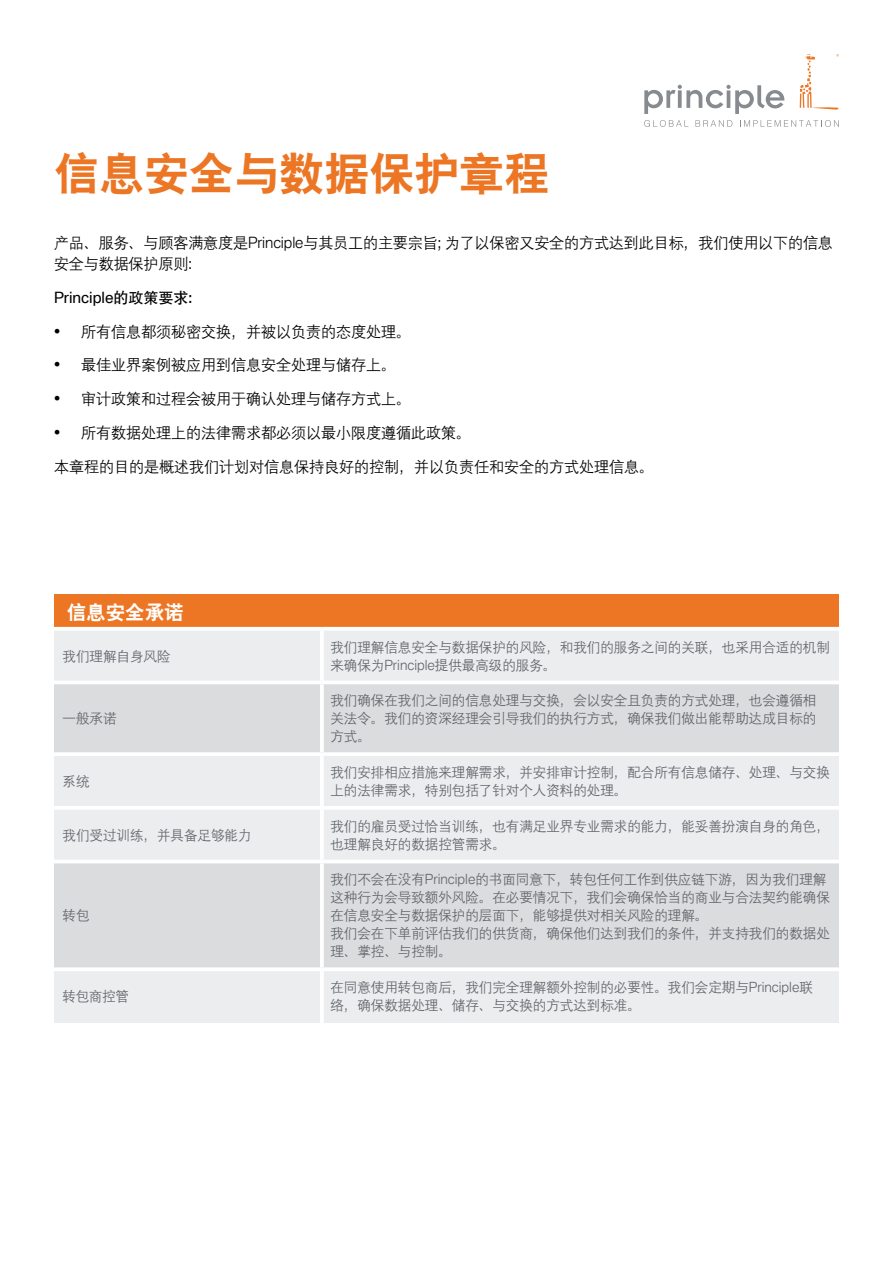
<style>
.page{position:relative;width:893px;height:1263px;background:#fff}
.page>*{position:absolute;margin:0;border:0;box-sizing:border-box;transform-origin:0 0}
.t1{font:700 45px "BMW Group Global";color:#ec7624}
.t2{font:700 19.5px "BMW Group Global";color:#fff}
.t3{font:300 15px/21px "BMW Group Global";color:#000}
.t4{font:15px "BMW Group Global";color:#000}
.t5{font:300 13.5px/18px "BMW Group Global";color:#61646a}
</style>
<div class="page">
<svg style="left:644px;top:85px;width:140px;height:29px"></svg>
<svg style="left:800px;top:54px;width:39px;height:56px"></svg>
<svg style="left:644px;top:120px;width:44px;height:7px"></svg>
<svg style="left:695px;top:120px;width:37px;height:7px"></svg>
<svg style="left:740px;top:120px;width:99px;height:7px"></svg>
<div style="left:54px;top:595px;width:785px;height:34px;background:#ec7624"></div>
<div style="left:54px;top:631px;width:785px;height:392px;background:#ebedee"></div>
<svg style="left:54px;top:684px;width:785px;height:283px;background:#e0e2e3"></svg>
<hr style="left:54px;top:627px;width:268px;height:4px;background:#fff">
<hr style="left:322px;top:627px;width:517px;height:4px;background:#fff">
<hr style="left:320px;top:631px;width:4px;height:49px;background:#fff">
<hr style="left:54px;top:680px;width:268px;height:4px;background:#fff">
<hr style="left:322px;top:680px;width:517px;height:4px;background:#fff">
<hr style="left:320px;top:684px;width:4px;height:68px;background:#fff">
<hr style="left:54px;top:752px;width:268px;height:4px;background:#fff">
<hr style="left:322px;top:752px;width:517px;height:4px;background:#fff">
<hr style="left:320px;top:756px;width:4px;height:50px;background:#fff">
<hr style="left:54px;top:806px;width:268px;height:4px;background:#fff">
<hr style="left:322px;top:806px;width:517px;height:4px;background:#fff">
<hr style="left:320px;top:810px;width:4px;height:50px;background:#fff">
<hr style="left:54px;top:860px;width:268px;height:3px;background:#fff">
<hr style="left:322px;top:860px;width:517px;height:3px;background:#fff">
<hr style="left:320px;top:863px;width:4px;height:104px;background:#fff">
<svg style="left:54px;top:967px;width:268px;height:4px"></svg>
<svg style="left:322px;top:967px;width:517px;height:4px"></svg>
<hr style="left:320px;top:971px;width:4px;height:52px;background:#fff">
<h1 class="t1" style="left:54px;top:147px;width:496px">信息安全与数据保护章程</h1>
<p class="t3" style="left:54px;top:233px;width:780px">产品、服务、与顾客满意度是Principle与其员工的主要宗旨; 为了以保密又安全的方式达到此目标，我们使用以下的信息安全与数据保护原则:</p>
<p class="t4" style="left:54px;top:286px;width:140px">Principle的政策要求:</p>
<p class="t3" style="left:54px;top:322px;width:358px">• 所有信息都须秘密交换，并被以负责的态度处理。</p>
<p class="t3" style="left:54px;top:355px;width:343px">• 最佳业界案例被应用到信息安全处理与储存上。</p>
<p class="t3" style="left:54px;top:389px;width:358px">• 审计政策和过程会被用于确认处理与储存方式上。</p>
<p class="t3" style="left:54px;top:423px;width:418px">• 所有数据处理上的法律需求都必须以最小限度遵循此政策。</p>
<p class="t3" style="left:54px;top:457px;width:601px">本章程的目的是概述我们计划对信息保持良好的控制，并以负责任和安全的方式处理信息。</p>
<h2 class="t2" style="left:67px;top:601px;width:118px">信息安全承诺</h2>
<p class="t5" style="left:63px;top:647px;width:109px">我们理解自身风险</p>
<p class="t5" style="left:330px;top:638px;width:501px">我们理解信息安全与数据保护的风险，和我们的服务之间的关联，也采用合适的机制来确保为Principle提供最高级的服务。</p>
<p class="t5" style="left:63px;top:710px;width:55px">一般承诺</p>
<p class="t5" style="left:330px;top:692px;width:487px;text-align:justify">我们确保在我们之间的信息处理与交换，会以安全且负责的方式处理，也会遵循相关法令。我们的资深经理会引导我们的执行方式，确保我们做出能帮助达成目标的方式。</p>
<p class="t5" style="left:63px;top:773px;width:28px">系统</p>
<p class="t5" style="left:330px;top:764px;width:501px">我们安排相应措施来理解需求，并安排审计控制，配合所有信息储存、处理、与交换上的法律需求，特别包括了针对个人资料的处理。</p>
<p class="t5" style="left:63px;top:827px;width:190px">我们受过训练，并具备足够能力</p>
<p class="t5" style="left:330px;top:818px;width:501px">我们的雇员受过恰当训练，也有满足业界专业需求的能力，能妥善扮演自身的角色，也理解良好的数据控管需求。</p>
<p class="t5" style="left:63px;top:907px;width:28px">转包</p>
<p class="t5" style="left:330px;top:871px;width:501px">我们不会在没有Principle的书面同意下，转包任何工作到供应链下游，因为我们理解这种行为会导致额外风险。在必要情况下，我们会确保恰当的商业与合法契约能确保在信息安全与数据保护的层面下，能够提供对相关风险的理解。<br>我们会在下单前评估我们的供货商，确保他们达到我们的条件，并支持我们的数据处理、掌控、与控制。</p>
<p class="t5" style="left:63px;top:988px;width:68px">转包商控管</p>
<p class="t5" style="left:330px;top:979px;width:484px">在同意使用转包商后，我们完全理解额外控制的必要性。我们会定期与Principle联络，确保数据处理、储存、与交换的方式达到标准。</p>
</div>
